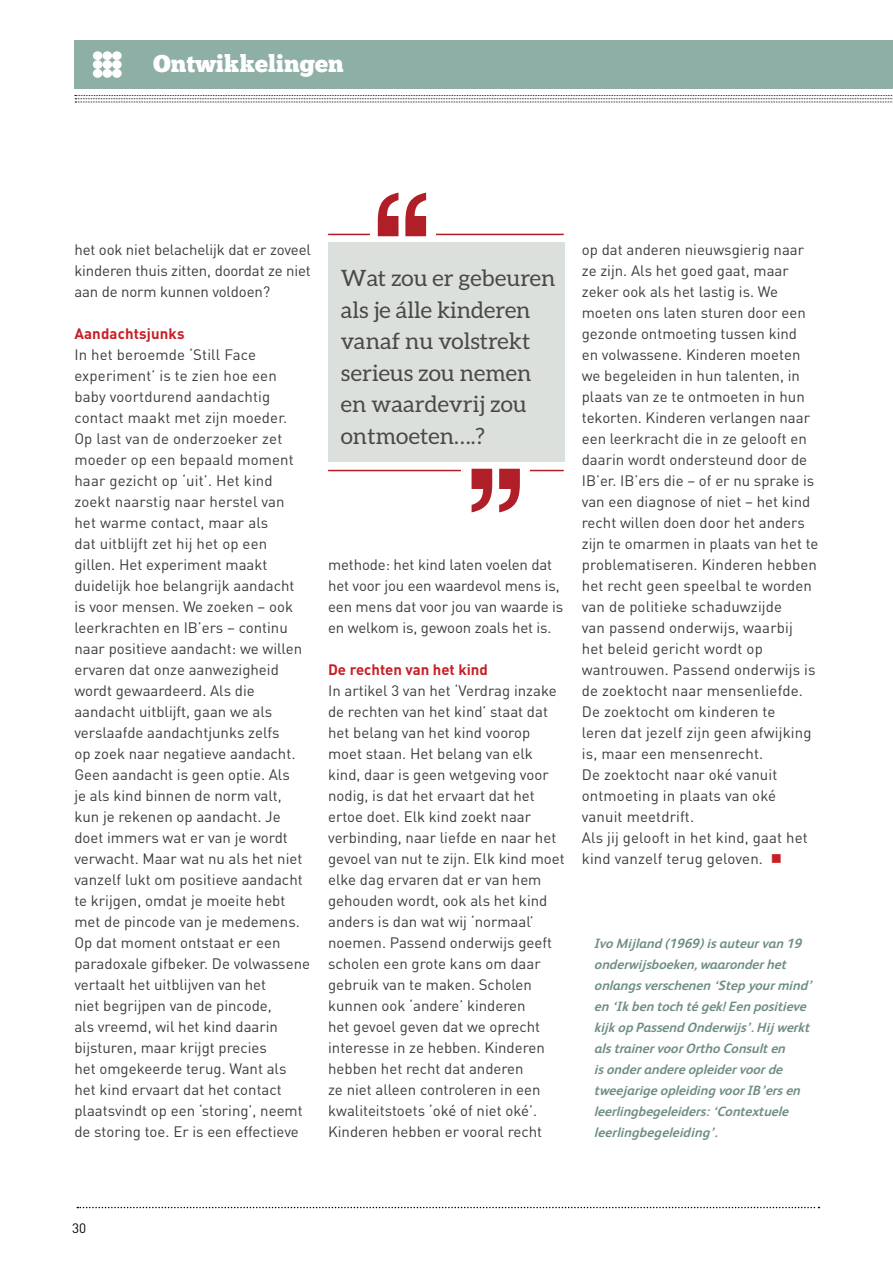
<style>
.page{position:relative;width:893px;height:1263px;background:#fff}
.page>*{position:absolute;margin:0;border:0;box-sizing:border-box;transform-origin:0 0}
.t1{font:24px "Chunk Five Ex";color:#fff}
.t2{font:22.5px/31.5px "Aleo";color:#494948}
.t3{font:15px/21px "DIN";color:#3b3c3b}
.t4{font:700 15px "DIN";color:#c81f25}
.t5{font:italic 700 13.5px/21px "FS Albert";color:#6f8e83}
.t6{font:13.5px "DIN";color:#040503}
</style>
<div class="page">
<svg style="left:77px;top:1207px;width:742px;height:1px"></svg>
<div style="left:74px;top:40px;width:819px;height:49px;background:#8eafa5"></div>
<div style="left:112px;top:69px;width:10px;height:9px;background:#fff;border-radius:50%"></div>
<div style="left:112px;top:60px;width:10px;height:9px;background:#fff;border-radius:50%"></div>
<div style="left:112px;top:51px;width:10px;height:9px;background:#fff;border-radius:50%"></div>
<div style="left:102px;top:69px;width:10px;height:9px;background:#fff;border-radius:50%"></div>
<div style="left:102px;top:60px;width:10px;height:9px;background:#fff;border-radius:50%"></div>
<div style="left:102px;top:51px;width:10px;height:9px;background:#fff;border-radius:50%"></div>
<div style="left:93px;top:69px;width:9px;height:9px;background:#fff;border-radius:50%"></div>
<div style="left:93px;top:60px;width:9px;height:9px;background:#fff;border-radius:50%"></div>
<div style="left:93px;top:51px;width:9px;height:9px;background:#fff;border-radius:50%"></div>
<svg style="left:75px;top:95px;width:818px;height:8px"></svg>
<div style="left:328px;top:242px;width:237px;height:219px;background:#dce0dd"></div>
<hr style="left:328px;top:470px;width:236px;height:1px;background:#b01e27">
<hr style="left:328px;top:234px;width:236px;height:1px;background:#b01e27">
<div style="left:461px;top:464px;width:69px;height:12px;background:#fff"></div>
<div style="left:370px;top:231px;width:66px;height:7px;background:#fff"></div>
<h1 class="t1" style="left:153px;top:45px;width:192px">Ontwikkelingen</h1>
<p class="t3" style="left:74px;top:240px;width:238px;text-align:justify">het ook niet belachelijk dat er zoveel kinderen thuis zitten, doordat ze niet aan de norm kunnen voldoen?</p>
<p class="t4" style="left:74px;top:328px;width:112px">Aandachtsjunks</p>
<p class="t3" style="left:74px;top:345px;width:237px">In het beroemde ‘Still Face experiment’ is te zien hoe een baby voortdurend aandachtig contact maakt met zijn moeder.<br>Op last van de onderzoeker zet moeder op een bepaald moment haar gezicht op ‘uit’. Het kind zoekt naarstig naar herstel van het warme contact, maar als<br>dat uitblijft zet hij het op een gillen. Het experiment maakt duidelijk hoe belangrijk aandacht<br>is voor mensen. We zoeken – ook leerkrachten en IB’ers – continu naar positieve aandacht: we willen ervaren dat onze aanwezigheid wordt gewaardeerd. Als die aandacht uitblijft, gaan we als verslaafde aandachtjunks zelfs<br>op zoek naar negatieve aandacht.<br>Geen aandacht is geen optie. Als<br>je als kind binnen de norm valt, kun je rekenen op aandacht. Je doet immers wat er van je wordt verwacht. Maar wat nu als het niet vanzelf lukt om positieve aandacht te krijgen, omdat je moeite hebt met de pincode van je medemens.<br>Op dat moment ontstaat er een paradoxale gifbeker. De volwassene vertaalt het uitblijven van het<br>niet begrijpen van de pincode,<br>als vreemd, wil het kind daarin bijsturen, maar krijgt precies<br>het omgekeerde terug. Want als het kind ervaart dat het contact plaatsvindt op een ‘storing’, neemt de storing toe. Er is een effectieve</p>
<h2 class="t2" style="left:341px;top:264px;width:216px">Wat zou er gebeuren als je álle kinderen vanaf nu volstrekt serieus zou nemen en waardevrij zou ontmoeten….?</h2>
<p class="t3" style="left:328px;top:555px;width:237px">methode: het kind laten voelen dat het voor jou een waardevol mens is, een mens dat voor jou van waarde is en welkom is, gewoon zoals het is.</p>
<p class="t4" style="left:328px;top:664px;width:161px">De rechten van het kind</p>
<p class="t3" style="left:328px;top:681px;width:238px">In artikel 3 van het ‘Verdrag inzake de rechten van het kind’ staat dat het belang van het kind voorop moet staan. Het belang van elk kind, daar is geen wetgeving voor nodig, is dat het ervaart dat het ertoe doet. Elk kind zoekt naar verbinding, naar liefde en naar het gevoel van nut te zijn. Elk kind moet elke dag ervaren dat er van hem gehouden wordt, ook als het kind anders is dan wat wij ‘normaal’ noemen. Passend onderwijs geeft scholen een grote kans om daar gebruik van te maken. Scholen kunnen ook ‘andere’ kinderen<br>het gevoel geven dat we oprecht interesse in ze hebben. Kinderen hebben het recht dat anderen<br>ze niet alleen controleren in een kwaliteitstoets ‘oké of niet oké’.<br>Kinderen hebben er vooral recht</p>
<p class="t3" style="left:582px;top:240px;width:238px">op dat anderen nieuwsgierig naar ze zijn. Als het goed gaat, maar zeker ook als het lastig is. We moeten ons laten sturen door een gezonde ontmoeting tussen kind<br>en volwassene. Kinderen moeten we begeleiden in hun talenten, in plaats van ze te ontmoeten in hun tekorten. Kinderen verlangen naar een leerkracht die in ze gelooft en daarin wordt ondersteund door de<br>IB’er. IB’ers die – of er nu sprake is van een diagnose of niet – het kind recht willen doen door het anders zijn te omarmen in plaats van het te problematiseren. Kinderen hebben het recht geen speelbal te worden van de politieke schaduwzijde<br>van passend onderwijs, waarbij<br>het beleid gericht wordt op wantrouwen. Passend onderwijs is de zoektocht naar mensenliefde.<br>De zoektocht om kinderen te<br>leren dat jezelf zijn geen afwijking is, maar een mensenrecht.<br>De zoektocht naar oké vanuit ontmoeting in plaats van oké vanuit meetdrift.<br>Als jij gelooft in het kind, gaat het kind vanzelf terug geloven.</p>
<p class="t5" style="left:595px;top:934px;width:220px">Ivo Mijland (1969) is auteur van 19 onderwijsboeken, waaronder het onlangs verschenen ‘Step your mind’ en ‘Ik ben toch té gek! Een positieve kijk op Passend Onderwijs’. Hij werkt als trainer voor Ortho Consult en<br>is onder andere opleider voor de tweejarige opleiding voor IB’ers en leerlingbegeleiders: ‘Contextuele leerlingbegeleiding’.</p>
<p class="t6" style="left:72px;top:1222px;width:16px">30</p>
</div>
